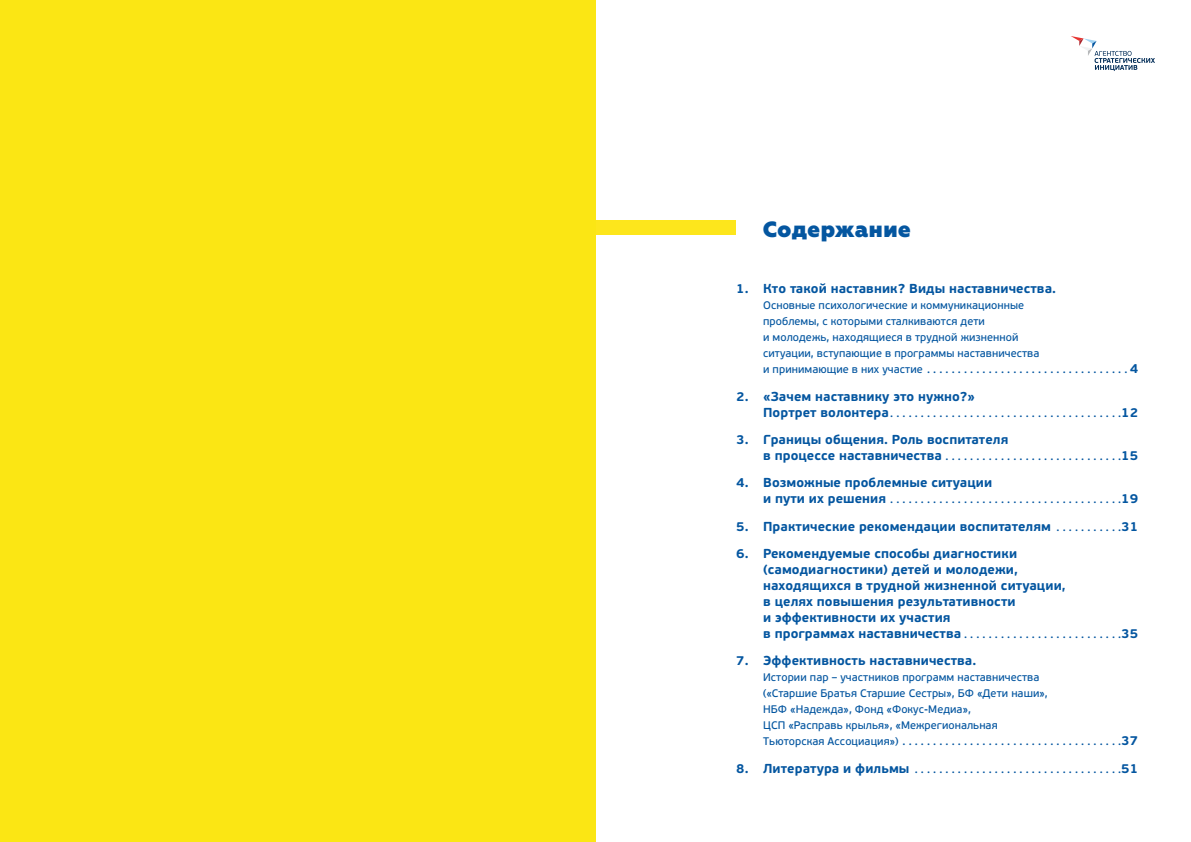
<style>
.page{position:relative;width:1191px;height:842px;background:#fff}
.page>*{position:absolute;margin:0;border:0;box-sizing:border-box;transform-origin:0 0}
.t1{font:800 22px "Geometria";letter-spacing:.02em;color:#0456a0}
.t2{font:700 13px/16px "PF Beau Sans Pro";letter-spacing:.005em;color:#0456a0}
.t3{font:11px/16px "PF Beau Sans Pro Bbook";letter-spacing:.005em;color:#0456a0}
.s1{font-family:"PF Beau Sans Pro";font-weight:700;font-size:13px}
.s2{font-family:"PF Beau Sans Pro Bbook";font-weight:400;font-size:11px}
</style>
<div class="page">
<div style="left:595px;top:220px;width:141px;height:15px;background:#fde61c"></div>
<svg style="left:1071px;top:36px;width:84px;height:35px"></svg>
<div style="left:0;top:0;width:595px;height:842px;background:#fbe614"></div>
<h1 class="t1" style="left:763px;top:217px;width:149px">Содержание</h1>
<p class="t2" style="left:736px;top:281px;width:321px">1. Кто такой наставник? Виды наставничества.</p>
<p class="t3" style="left:763px;top:297px;width:376px">Основные психологические и коммуникационные<br>проблемы, с которыми сталкиваются дети<br>и молодежь, находящиеся в трудной жизненной<br>ситуации, вступающие в программы наставничества<br>и принимающие в них участие . . . . . . . . . . . . . . . . . . . . . . . . . . . . . . . . <span class="s1">4</span></p>
<p class="t2" style="left:736px;top:388px;width:240px">2. «Зачем наставнику это нужно?»</p>
<p class="t3" style="left:763px;top:405px;width:376px"><span class="s1">Портрет волонтера</span> . . . . . . . . . . . . . . . . . . . . . . . . . . . . . . . . . . . . . <span class="s1">12</span></p>
<p class="t2" style="left:736px;top:431px;width:274px">3. Границы общения. Роль воспитателя</p>
<p class="t3" style="left:763px;top:448px;width:376px"><span class="s1">в процессе наставничества</span> . . . . . . . . . . . . . . . . . . . . . . . . . . . . <span class="s1">15</span></p>
<p class="t2" style="left:736px;top:475px;width:257px">4. Возможные проблемные ситуации</p>
<p class="t3" style="left:763px;top:491px;width:376px"><span class="s1">и пути их решения</span> . . . . . . . . . . . . . . . . . . . . . . . . . . . . . . . . . . . . . <span class="s1">19</span></p>
<p class="t2" style="left:736px;top:518px;width:403px">5. Практические рекомендации воспитателям <span class="s2">. . . . . . . . . .</span> 31</p>
<p class="t2" style="left:763px;top:545px;width:376px;text-indent:-27px">6. Рекомендуемые способы диагностики (самодиагностики) детей и молодежи,<br>находящихся в трудной жизненной ситуации,<br>в целях повышения результативности<br>и эффективности их участия<br>в программах наставничества <span class="s2">. . . . . . . . . . . . . . . . . . . . . . . . .</span> 35</p>
<p class="t2" style="left:736px;top:653px;width:242px">7. Эффективность наставничества.</p>
<p class="t3" style="left:763px;top:669px;width:376px">Истории пар – участников программ наставничества<br>(«Старшие Братья Старшие Сестры», БФ «Дети наши»,<br>НБФ «Надежда», Фонд «Фокус-Медиа»,<br>ЦСП «Расправь крылья», «Межрегиональная<br>Тьюторская Ассоциация») . . . . . . . . . . . . . . . . . . . . . . . . . . . . . . . . . . . <span class="s1">37</span></p>
<p class="t3" style="left:736px;top:761px;width:403px"><span class="s1">8. Литература и фильмы</span> . . . . . . . . . . . . . . . . . . . . . . . . . . . . . . . . . <span class="s1">51</span></p>
</div>
